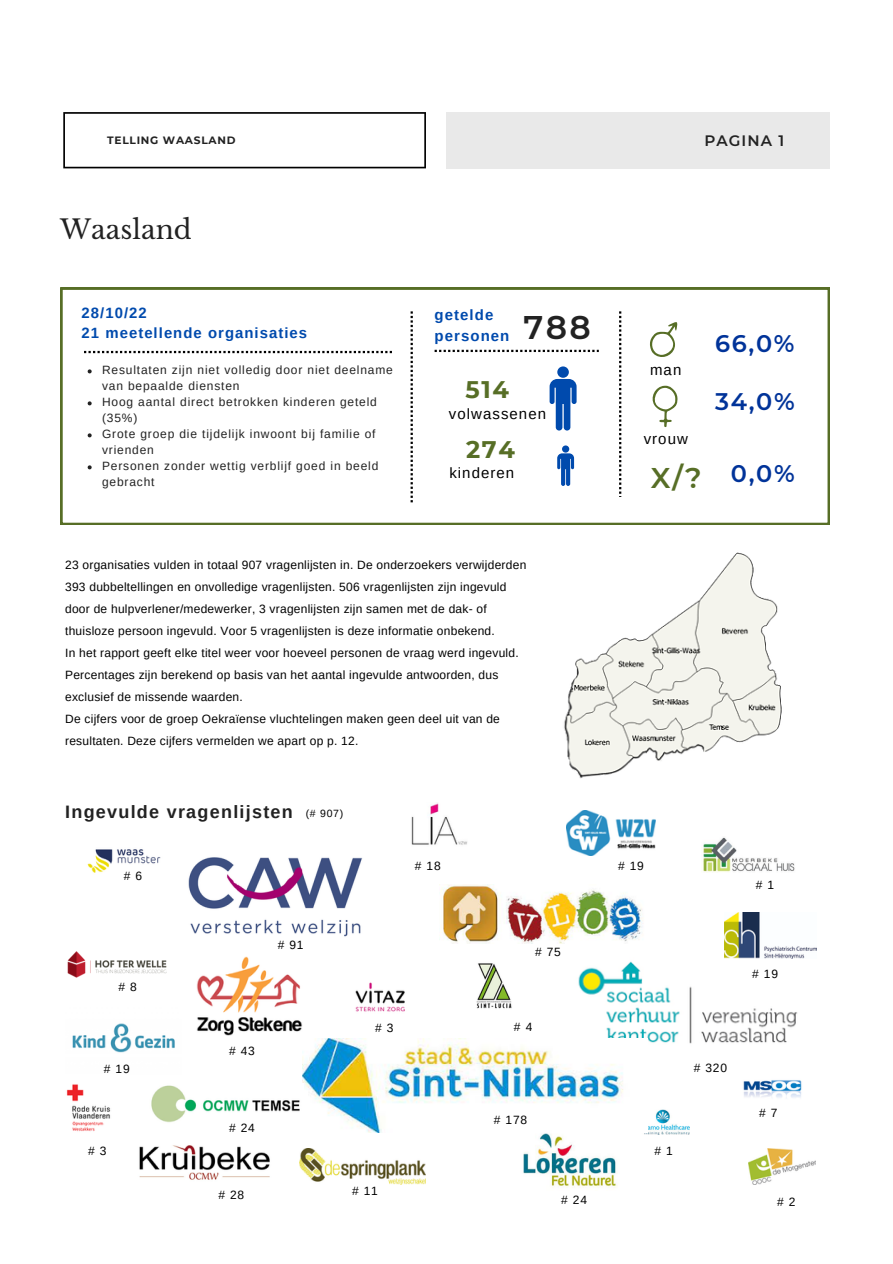
<style>
.page{position:relative;width:893px;height:1264px;background:#fff}
.page>*{position:absolute;margin:0;border:0;box-sizing:border-box;transform-origin:0 0}
.t1{font:600 32.7px "Montserrat";color:#222}
.t2{font:26.4px "Libre Baskerville";color:#222}
.t3{font:600 24px "Montserrat";color:#039}
.t4{font:700 24px "Montserrat";letter-spacing:.07em;color:#576e26}
.t5{font:700 18px "Arimo";letter-spacing:.07em;color:#222}
.t6{font:600 15.15px "Montserrat";letter-spacing:.07em;color:#222}
.t7{font:15px "Arimo";letter-spacing:.07em;color:#000}
.t8{font:700 15px/20.2px "Arimo";letter-spacing:.07em;color:#004aad}
.t9{font:700 14.85px/20px "Arimo";letter-spacing:.07em;color:#004aad}
.t10{font:12px/22px "Arimo";letter-spacing:.02em;color:#000}
.t11{font:12px/16px "Arimo";letter-spacing:.07em;color:#222}
.t12{font:700 10.65px "Montserrat";letter-spacing:.07em;color:#222}
.t13{font:10.5px "Arimo";color:#000}
.s1{font-size:28.5px;color:#576e26}
</style>
<div class="page">
<svg style="left:63px;top:112px;width:363px;height:56px"></svg>
<div style="left:446px;top:113px;width:383px;height:56px;background:#e9e9e9"></div>
<svg style="left:60px;top:288px;width:769px;height:237px"></svg>
<svg style="left:88px;top:369px;width:4px;height:4px"></svg>
<svg style="left:88px;top:401px;width:4px;height:4px"></svg>
<svg style="left:88px;top:433px;width:4px;height:4px"></svg>
<svg style="left:88px;top:465px;width:4px;height:4px"></svg>
<svg style="left:84px;top:351px;width:308px;height:2px"></svg>
<svg style="left:410px;top:311px;width:3px;height:191px"></svg>
<svg style="left:619px;top:311px;width:2px;height:186px"></svg>
<svg style="left:649px;top:322px;width:28px;height:38px"></svg>
<svg style="left:649px;top:386px;width:28px;height:41px"></svg>
<svg style="left:434px;top:350px;width:164px;height:2px"></svg>
<div style="left:557px;top:366px;width:12px;height:12px;background:#004aad;border-radius:50%"></div>
<svg style="left:549px;top:379px;width:27px;height:51px"></svg>
<div style="left:562px;top:445px;width:7px;height:7px;background:#004aad;border-radius:50%"></div>
<svg style="left:557px;top:453px;width:17px;height:33px"></svg>
<img style="left:188px;top:857px;width:175px;height:80px">
<img style="left:72px;top:1023px;width:103px;height:30px">
<img style="left:743px;top:1080px;width:59px;height:18px">
<img style="left:564px;top:552px;width:218px;height:227px">
<img style="left:67px;top:951px;width:100px;height:27px">
<img style="left:411px;top:803px;width:56px;height:42px">
<img style="left:644px;top:1109px;width:45px;height:25px">
<img style="left:578px;top:947px;width:239px;height:97px">
<img style="left:724px;top:912px;width:92px;height:46px">
<img style="left:566px;top:810px;width:89px;height:45px">
<img style="left:302px;top:1038px;width:345px;height:94px">
<img style="left:196px;top:956px;width:107px;height:79px">
<img style="left:151px;top:1083px;width:152px;height:42px">
<img style="left:87px;top:849px;width:74px;height:24px">
<img style="left:748px;top:1148px;width:67px;height:36px">
<img style="left:476px;top:963px;width:36px;height:46px">
<img style="left:66px;top:1084px;width:45px;height:47px">
<img style="left:703px;top:837px;width:92px;height:35px">
<img style="left:355px;top:982px;width:50px;height:30px">
<img style="left:439px;top:884px;width:204px;height:59px">
<img style="left:300px;top:1148px;width:126px;height:35px">
<img style="left:139px;top:1145px;width:131px;height:35px">
<img style="left:518px;top:1128px;width:102px;height:60px">
<p class="t12" style="left:107px;top:134px;width:130px">TELLING WAASLAND</p>
<p class="t6" style="left:704px;top:131px;width:81px">PAGINA 1</p>
<h2 class="t2" style="left:60px;top:213px;width:133px">Waasland</h2>
<p class="t9" style="left:82px;top:303px;width:227px">28/10/22<br>21 meetellende organisaties</p>
<p class="t11" style="left:102px;top:362px;width:292px">Resultaten zijn niet volledig door niet deelname van bepaalde diensten<br>Hoog aantal direct betrokken kinderen geteld (35%)<br>Grote groep die tijdelijk inwoont bij familie of vrienden<br>Personen zonder wettig verblijf goed in beeld gebracht</p>
<p class="t8" style="left:434px;top:305px;width:76px">getelde personen</p>
<h3 class="t4" style="left:465px;top:374px;width:45px">514</h3>
<h1 class="t1" style="left:523px;top:307px;width:69px">788</h1>
<p class="t7" style="left:449px;top:405px;width:99px">volwassenen</p>
<h3 class="t4" style="left:466px;top:435px;width:50px">274</h3>
<p class="t7" style="left:449px;top:465px;width:66px">kinderen</p>
<p class="t10" style="left:65px;top:554px;width:462px">23 organisaties vulden in totaal 907 vragenlijsten in. De onderzoekers verwijderden 393 dubbeltellingen en onvolledige vragenlijsten. 506 vragenlijsten zijn ingevuld door de hulpverlener/medewerker, 3 vragenlijsten zijn samen met de dak- of thuisloze persoon ingevuld. Voor 5 vragenlijsten is deze informatie onbekend.<br>In het rapport geeft elke titel weer voor hoeveel personen de vraag werd ingevuld.<br>Percentages zijn berekend op basis van het aantal ingevulde antwoorden, dus exclusief de missende waarden.<br>De cijfers voor de groep Oekraïense vluchtelingen maken geen deel uit van de resultaten. Deze cijfers vermelden we apart op p. 12.</p>
<h3 class="t5" style="left:65px;top:802px;width:229px">Ingevulde vragenlijsten</h3>
<p class="t13" style="left:306px;top:807px;width:39px">(# 907)</p>
<p class="t7" style="left:650px;top:361px;width:33px">man</p>
<p class="t7" style="left:643px;top:430px;width:46px">vrouw</p>
<h3 class="t3" style="left:715px;top:329px;width:81px">66,0%</h3>
<h3 class="t3" style="left:715px;top:387px;width:81px">34,0%</h3>
<h3 class="t3" style="left:651px;top:459px;width:145px"><span class="s1">X/?</span> 0,0%</h3>
<p class="t10" style="left:124px;top:864px;width:20px"># 6</p>
<p class="t10" style="left:415px;top:854px;width:27px"># 18</p>
<p class="t10" style="left:618px;top:854px;width:27px"># 19</p>
<p class="t10" style="left:118px;top:976px;width:20px"># 8</p>
<p class="t10" style="left:104px;top:1058px;width:27px"># 19</p>
<p class="t10" style="left:278px;top:934px;width:27px"># 91</p>
<p class="t10" style="left:229px;top:1040px;width:27px"># 43</p>
<p class="t10" style="left:229px;top:1117px;width:27px"># 24</p>
<p class="t10" style="left:375px;top:1016px;width:20px"># 3</p>
<p class="t10" style="left:535px;top:941px;width:27px"># 75</p>
<p class="t10" style="left:514px;top:1016px;width:20px"># 4</p>
<p class="t10" style="left:494px;top:1108px;width:35px"># 178</p>
<p class="t10" style="left:88px;top:1140px;width:20px"># 3</p>
<p class="t10" style="left:654px;top:1140px;width:20px"># 1</p>
<p class="t10" style="left:218px;top:1183px;width:27px"># 28</p>
<p class="t10" style="left:352px;top:1179px;width:27px"># 11</p>
<p class="t10" style="left:561px;top:1188px;width:27px"># 24</p>
<p class="t10" style="left:693px;top:1056px;width:35px"># 320</p>
<p class="t10" style="left:755px;top:873px;width:20px"># 1</p>
<p class="t10" style="left:752px;top:962px;width:27px"># 19</p>
<p class="t10" style="left:759px;top:1102px;width:20px"># 7</p>
<p class="t10" style="left:777px;top:1190px;width:20px"># 2</p>
</div>
